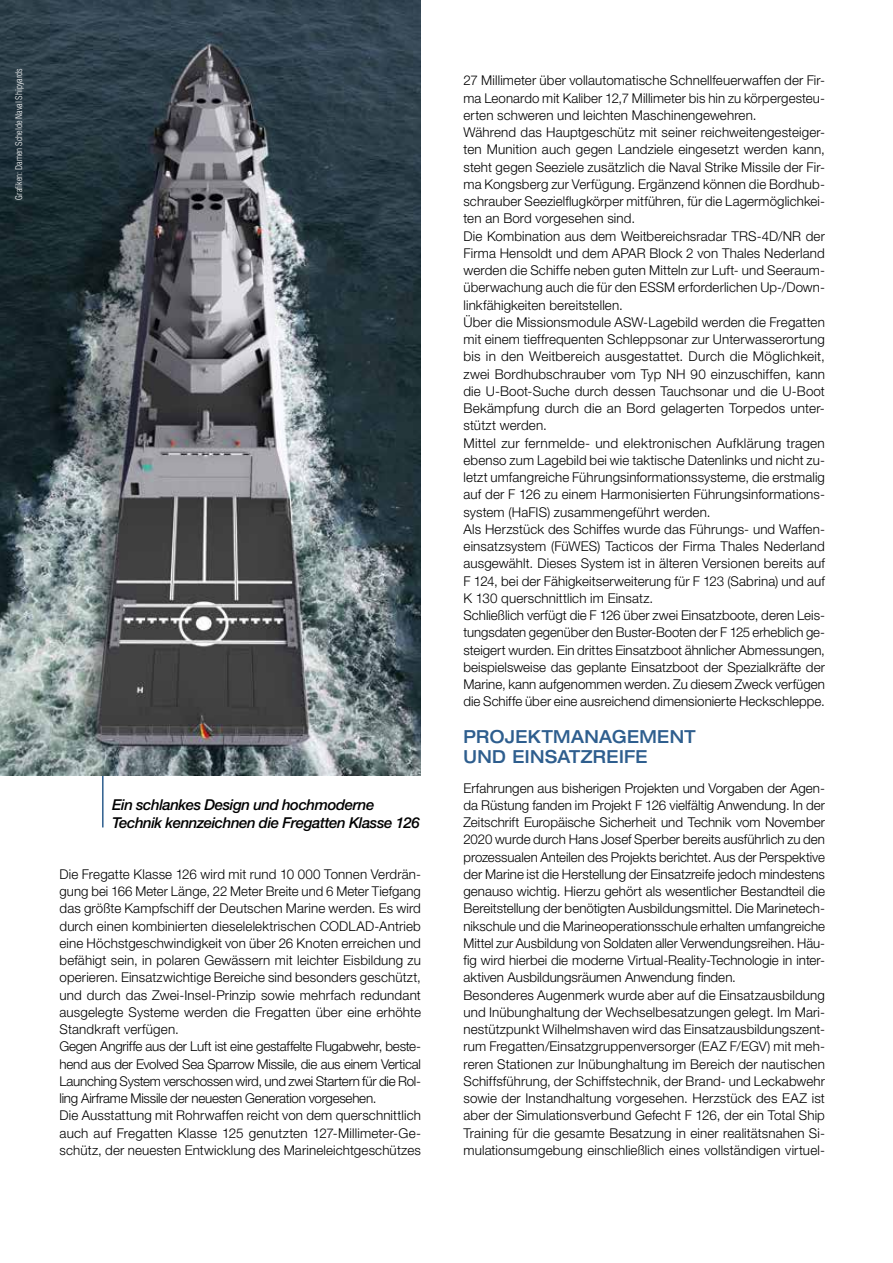
<style>
.page{position:relative;width:893px;height:1263px;background:#fff}
.page>*{position:absolute;margin:0;border:0;box-sizing:border-box;transform-origin:0 0}
.t1{font:500 expanded 18px/19.5px "Helvetica Neue";letter-spacing:.025em;color:#2e5e8e;scale:.9 1}
.t2{font:italic 500 15px/18px "Helvetica Neue";letter-spacing:-.03em;color:#000}
.t3{font:300 13.5px/17.2px "Helvetica Neue";letter-spacing:.01em;color:#000}
.t4{font:300 condensed 9px "Helvetica";color:#fff}
</style>
<div class="page">
<hr style="left:102px;top:767px;width:2px;height:60px;background:#2e5e8e">
<img style="left:0;top:0;width:421px;height:775px">
<p class="t4" style="left:14px;top:200px;width:133px;rotate:-90deg">Grafiken: Damen Schelde Naval Shipyards</p>
<p class="t2" style="left:112px;top:796px;width:309px">Ein schlankes Design und hochmoderne<br>Technik kennzeichnen die Fregatten Klasse 126</p>
<p class="t3" style="left:60px;top:865px;width:363px">Die Fregatte Klasse 126 wird mit rund 10 000 Tonnen Verdrän&shy;gung bei 166 Meter Länge, 22 Meter Breite und 6 Meter Tiefgang das größte Kampfschiff der Deutschen Marine werden. Es wird durch einen kombinierten dieselelektrischen CODLAD-Antrieb eine Höchstgeschwindigkeit von über 26 Knoten erreichen und befähigt sein, in polaren Gewässern mit leichter Eisbildung zu operieren. Einsatzwichtige Bereiche sind besonders geschützt, und durch das Zwei-Insel-Prinzip sowie mehrfach redundant ausgelegte Systeme werden die Fregatten über eine erhöhte Standkraft verfügen.<br>Gegen Angriffe aus der Luft ist eine gestaffelte Flugabwehr, beste&shy;hend aus der Evolved Sea Sparrow Missile, die aus einem Vertical Launching System verschossen wird, und zwei Startern für die Rol&shy;ling Airframe Missile der neuesten Generation vorgesehen.<br>Die Ausstattung mit Rohrwaffen reicht von dem querschnittlich auch auf Fregatten Klasse 125 genutzten 127-Millimeter-Ge&shy;schütz, der neuesten Entwicklung des Marineleichtgeschützes</p>
<p class="t3" style="left:463px;top:72px;width:363px">27 Millimeter über vollautomatische Schnellfeuerwaffen der Fir&shy;ma Leonardo mit Kaliber 12,7 Millimeter bis hin zu körpergesteu&shy;erten schweren und leichten Maschinengewehren.<br>Während das Hauptgeschütz mit seiner reichweitengesteiger&shy;ten Munition auch gegen Landziele eingesetzt werden kann, steht gegen Seeziele zusätzlich die Naval Strike Missile der Fir&shy;ma Kongsberg zur Verfügung. Ergänzend können die Bordhub&shy;schrauber Seezielflugkörper mitführen, für die Lagermöglichkei&shy;ten an Bord vorgesehen sind.<br>Die Kombination aus dem Weitbereichsradar TRS-4D/NR der Firma Hensoldt und dem APAR Block 2 von Thales Nederland werden die Schiffe neben guten Mitteln zur Luft- und Seeraum&shy;überwachung auch die für den ESSM erforderlichen Up-/Down&shy;linkfähigkeiten bereitstellen.<br>Über die Missionsmodule ASW-Lagebild werden die Fregatten mit einem tieffrequenten Schleppsonar zur Unterwasserortung bis in den Weitbereich ausgestattet. Durch die Möglichkeit, zwei Bordhubschrauber vom Typ NH 90 einzuschiffen, kann die U-Boot-Suche durch dessen Tauchsonar und die U-Boot Bekämpfung durch die an Bord gelagerten Torpedos unter&shy;stützt werden.<br>Mittel zur fernmelde- und elektronischen Aufklärung tragen ebenso zum Lagebild bei wie taktische Datenlinks und nicht zu&shy;letzt umfangreiche Führungsinformationssysteme, die erstmalig auf der F 126 zu einem Harmonisierten Führungsinformations&shy;system (HaFIS) zusammengeführt werden.<br>Als Herzstück des Schiffes wurde das Führungs- und Waffen&shy;einsatzsystem (FüWES) Tacticos der Firma Thales Nederland ausgewählt. Dieses System ist in älteren Versionen bereits auf F 124, bei der Fähigkeitserweiterung für F 123 (Sabrina) und auf K 130 querschnittlich im Einsatz.<br>Schließlich verfügt die F 126 über zwei Einsatzboote, deren Leis&shy;tungsdaten gegenüber den Buster-Booten der F 125 erheblich ge&shy;steigert wurden. Ein drittes Einsatzboot ähnlicher Abmessungen, beispielsweise das geplante Einsatzboot der Spezialkräfte der Marine, kann aufgenommen werden. Zu diesem Zweck verfügen die Schiffe über eine ausreichend dimensionierte Heckschleppe.</p>
<p class="t1" style="left:463px;top:726px;width:259px">PROJEKTMANAGEMENT<br>UND EINSATZREIFE</p>
<p class="t3" style="left:463px;top:779px;width:363px">Erfahrungen aus bisherigen Projekten und Vorgaben der Agen&shy;da Rüstung fanden im Projekt F 126 vielfältig Anwendung. In der Zeitschrift Europäische Sicherheit und Technik vom November 2020 wurde durch Hans Josef Sperber bereits ausführlich zu den prozessualen Anteilen des Projekts berichtet. Aus der Perspektive der Marine ist die Herstellung der Einsatzreife jedoch mindestens genauso wichtig. Hierzu gehört als wesentlicher Bestandteil die Bereitstellung der benötigten Ausbildungsmittel. Die Marinetech&shy;nikschule und die Marineoperationsschule erhalten umfangreiche Mittel zur Ausbildung von Soldaten aller Verwendungsreihen. Häu&shy;fig wird hierbei die moderne Virtual-Reality-Technologie in inter&shy;aktiven Ausbildungsräumen Anwendung finden.<br>Besonderes Augenmerk wurde aber auf die Einsatzausbildung und Inübunghaltung der Wechselbesatzungen gelegt. Im Mari&shy;nestützpunkt Wilhelmshaven wird das Einsatzausbildungszent&shy;rum Fregatten/Einsatzgruppenversorger (EAZ F/EGV) mit meh&shy;reren Stationen zur Inübunghaltung im Bereich der nautischen Schiffsführung, der Schiffstechnik, der Brand- und Leckabwehr sowie der Instandhaltung vorgesehen. Herzstück des EAZ ist aber der Simulationsverbund Gefecht F 126, der ein Total Ship Training für die gesamte Besatzung in einer realitätsnahen Si&shy;mulationsumgebung einschließlich eines vollständigen virtuel-</p>
</div>
